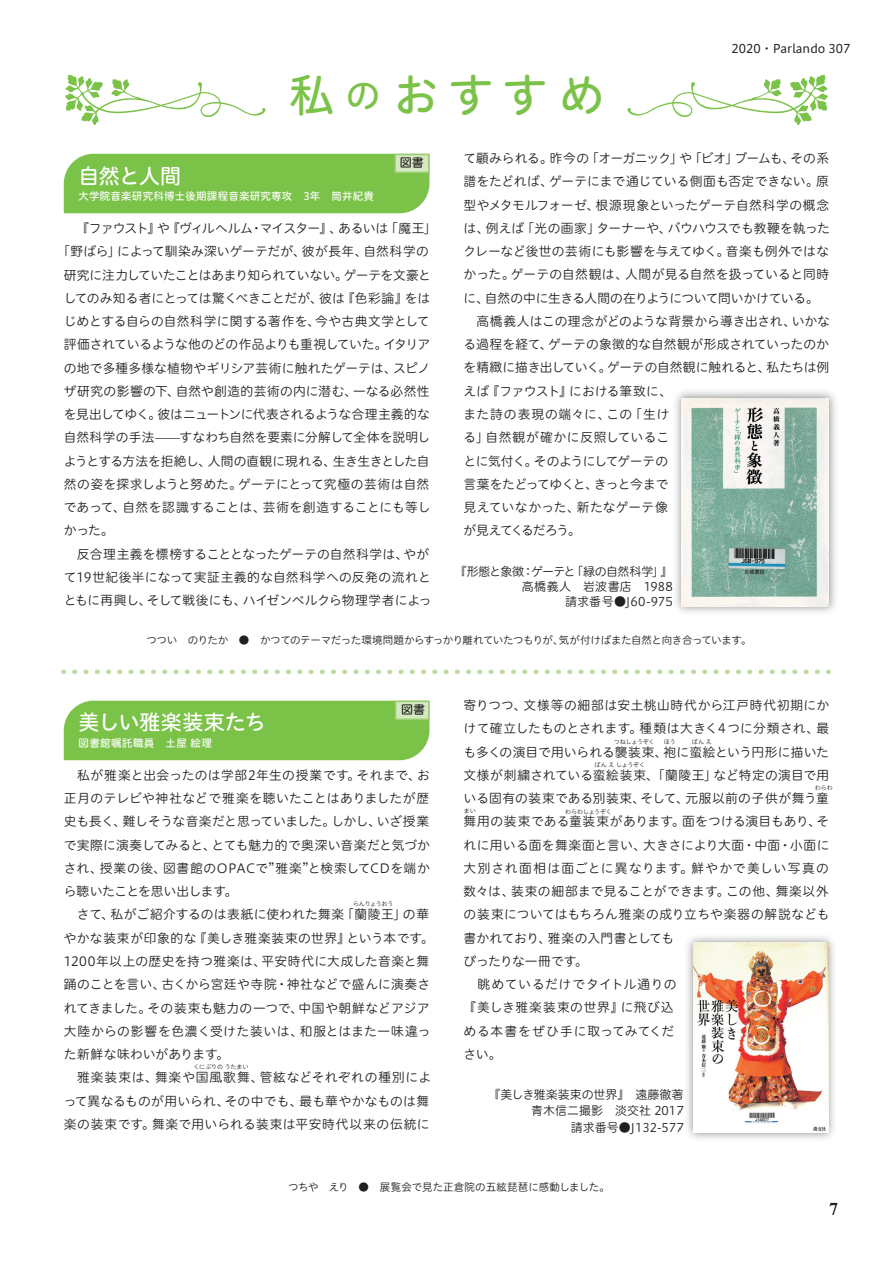
<style>
.page{position:relative;width:893px;height:1263px;background:#fff}
.page>*{position:absolute;margin:0;border:0;box-sizing:border-box;transform-origin:0 0}
.t1{font:45px "Hiragino UD Sans R Std N W5";color:#7bc249}
.t2{font:21px "Hiragino UD Sans R Std N W5";letter-spacing:-.015em;color:#fff}
.t3{font:700 18px "Times New Roman";color:#231f20}
.t4{font:12.75px/23.2px "Hiragino UD Sans R Std N W3";letter-spacing:.01em;color:#231f20}
.t5{font:12px/16.5px "Hiragino UD Sans R Std N W3";color:#231f20;text-align:right}
.t6{font:12px "Hiragino UD Sans R Std N W4";color:#231f20}
.t7{font:12px "Hiragino UD Sans R Std N W5";color:#231f20}
.t8{font:10.5px "Hiragino UD Sans R Std N W3";letter-spacing:-.03em;color:#231f20}
.t9{font:10.5px "Hiragino UD Sans R Std N W3";color:#231f20}
.t10{font:10.5px "Hiragino UD Sans R Std N W5";letter-spacing:.02em;color:#fff}
.t11{font:10.5px "Hiragino UD Sans R Std N W5";letter-spacing:.04em;color:#fff}
.t12{font:6px "Hiragino UD Sans R Std N W3";letter-spacing:-.025em;color:#231f20}
.t13{font:6px "Hiragino UD Sans R Std N W3";letter-spacing:-.045em;color:#231f20}
.s1{font-size:34.5px}
</style>
<div class="page">
<div style="left:64px;top:154px;width:365px;height:59px;background:#7bc249"></div>
<div style="left:64px;top:701px;width:365px;height:59px;background:#7bc249"></div>
<svg style="left:74px;top:669px;width:755px;height:5px"></svg>
<svg style="left:627px;top:75px;width:201px;height:50px"></svg>
<svg style="left:65px;top:75px;width:200px;height:50px"></svg>
<img style="left:675px;top:391px;width:161px;height:222px">
<img style="left:681px;top:398px;width:148px;height:208px">
<img style="left:687px;top:936px;width:147px;height:203px">
<img style="left:694px;top:943px;width:134px;height:189px">
<p class="t6" style="left:731px;top:40px;width:120px">2020・Parlando 307</p>
<p class="t1" style="left:289px;top:61px;width:316px">私<span class="s1">の</span>おすすめ</p>
<p class="t4" style="left:463px;top:146px;width:368px">て顧みられる。昨今の「オーガニック」や「ビオ」ブームも、その系譜をたどれば、ゲーテにまで通じている側面も否定できない。原型やメタモルフォーゼ、根源現象といったゲーテ自然科学の概念は、例えば「光の画家」ターナーや、バウハウスでも教鞭を執ったクレーなど後世の芸術にも影響を与えてゆく。音楽も例外ではなかった。ゲーテの自然観は、人間が見る自然を扱っていると同時に、自然の中に生きる人間の在りようについて問いかけている。　高橋義人はこの理念がどのような背景から導き出され、いかなる過程を経て、ゲーテの象徴的な自然観が形成されていったのかを精緻に描き出していく。ゲーテの自然観に触れると、私たちは例えば『ファウスト』における筆致に、<br>また詩の表現の端々に、この「生け<br>る」自然観が確かに反照しているこ<br>とに気付く。そのようにしてゲーテの<br>言葉をたどってゆくと、きっと今まで<br>見えていなかった、新たなゲーテ像<br>が見えてくるだろう。</p>
<p class="t7" style="left:400px;top:154px;width:25px">図書</p>
<p class="t2" style="left:78px;top:160px;width:104px">自然と人間</p>
<p class="t10" style="left:78px;top:188px;width:297px">大学院音楽研究科博士後期課程音楽研究専攻　3年　筒井紀貴</p>
<p class="t4" style="left:64px;top:216px;width:369px">　『ファウスト』や『ヴィルヘルム・マイスター』、あるいは「魔王｣｢野ばら」によって馴染み深いゲーテだが、彼が長年、自然科学の研究に注力していたことはあまり知られていない。ゲーテを文豪としてのみ知る者にとっては驚くべきことだが、彼は『色彩論』をはじめとする自らの自然科学に関する著作を、今や古典文学として評価されているような他のどの作品よりも重視していた。イタリアの地で多種多様な植物やギリシア芸術に触れたゲーテは、スピノザ研究の影響の下、自然や創造的芸術の内に潜む、一なる必然性を見出してゆく。彼はニュートンに代表されるような合理主義的な自然科学の手法̶̶すなわち自然を要素に分解して全体を説明しようとする方法を拒絶し、人間の直観に現れる、生き生きとした自然の姿を探求しようと努めた。ゲーテにとって究極の芸術は自然であって、自然を認識することは、芸術を創造することにも等しかった。<br>　反合理主義を標榜することとなったゲーテの自然科学は、やがて19世紀後半になって実証主義的な自然科学への反発の流れとともに再興し、そして戦後にも、ハイゼンベルクら物理学者によっ</p>
<p class="t5" style="left:461px;top:563px;width:213px;line-height:15px">『形態と象徴：ゲーテと「緑の自然科学」』高橋義人　岩波書店　1988<br>請求番号●J60-975</p>
<p class="t8" style="left:146px;top:632px;width:607px">つつい　のりたか　●　かつてのテーマだった環境問題からすっかり離れていたつもりが、気が付けばまた自然と向き合っています。</p>
<p class="t2" style="left:78px;top:707px;width:189px">美しい雅楽装束たち</p>
<p class="t11" style="left:78px;top:735px;width:135px">図書館嘱託職員　土屋 絵理</p>
<p class="t7" style="left:401px;top:701px;width:25px">図書</p>
<p class="t4" style="left:64px;top:763px;width:371px">　私が雅楽と出会ったのは学部2年生の授業です。それまで、お正月のテレビや神社などで雅楽を聴いたことはありましたが歴史も長く、難しそうな音楽だと思っていました。しかし、いざ授業で実際に演奏してみると、とても魅力的で奥深い音楽だと気づかされ、授業の後、図書館のOPACで”雅楽”と検索してCDを端から聴いたことを思い出します。<br>　さて、私がご紹介するのは表紙に使われた舞楽「蘭陵王」の華やかな装束が印象的な『美しき雅楽装束の世界』という本です。<br>1200年以上の歴史を持つ雅楽は、平安時代に大成した音楽と舞踊のことを言い、古くから宮廷や寺院・神社などで盛んに演奏されてきました。その装束も魅力の一つで、中国や朝鮮などアジア大陸からの影響を色濃く受けた装いは、和服とはまた一味違った新鮮な味わいがあります。<br>　雅楽装束は、舞楽や国風歌舞、管絃などそれぞれの種別によって異なるものが用いられ、その中でも、最も華やかなものは舞楽の装束です。舞楽で用いられる装束は平安時代以来の伝統に</p>
<p class="t13" style="left:353px;top:899px;width:42px">らんりょうおう</p>
<p class="t12" style="left:194px;top:1062px;width:56px">くにぶりのうたまい</p>
<p class="t4" style="left:463px;top:693px;width:367px">寄りつつ、文様等の細部は安土桃山時代から江戸時代初期にかけて確立したものとされます。種類は大きく４つに分類され、最も多くの演目で用いられる襲装束、袍に蛮絵という円形に描いた文様が刺繍されている蛮絵装束、「蘭陵王」など特定の演目で用いる固有の装束である別装束、そして、元服以前の子供が舞う童舞用の装束である童装束があります。面をつける演目もあり、それに用いる面を舞楽面と言い、大きさにより大面・中面・小面に大別され面相は面ごとに異なります。鮮やかで美しい写真の数々は、装束の細部まで見ることができます。この他、舞楽以外の装束についてはもちろん雅楽の成り立ちや楽器の解説なども書かれており、雅楽の入門書としても<br>ぴったりな一冊です。<br>　眺めているだけでタイトル通りの<br>『美しき雅楽装束の世界』に飛び込<br>める本書をぜひ手に取ってみてくだ<br>さい。</p>
<p class="t12" style="left:614px;top:737px;width:42px">つねしょうぞく</p>
<p class="t12" style="left:664px;top:737px;width:13px">ほう</p>
<p class="t12" style="left:692px;top:737px;width:21px">ばん え</p>
<p class="t12" style="left:595px;top:760px;width:52px">ばん えしょうぞく</p>
<p class="t12" style="left:815px;top:783px;width:20px">わらわ</p>
<p class="t12" style="left:464px;top:806px;width:13px">まい</p>
<p class="t12" style="left:565px;top:807px;width:48px">わらわしょうぞく</p>
<p class="t5" style="left:488px;top:1085px;width:197px">『美しき雅楽装束の世界』　遠藤徹著青木信二撮影　淡交社 2017<br>請求番号●J132-577</p>
<p class="t9" style="left:288px;top:1179px;width:323px">つちや　えり　●　展覧会で見た正倉院の五絃琵琶に感動しました。</p>
<p class="t3" style="left:829px;top:1196px;width:10px">7</p>
</div>
